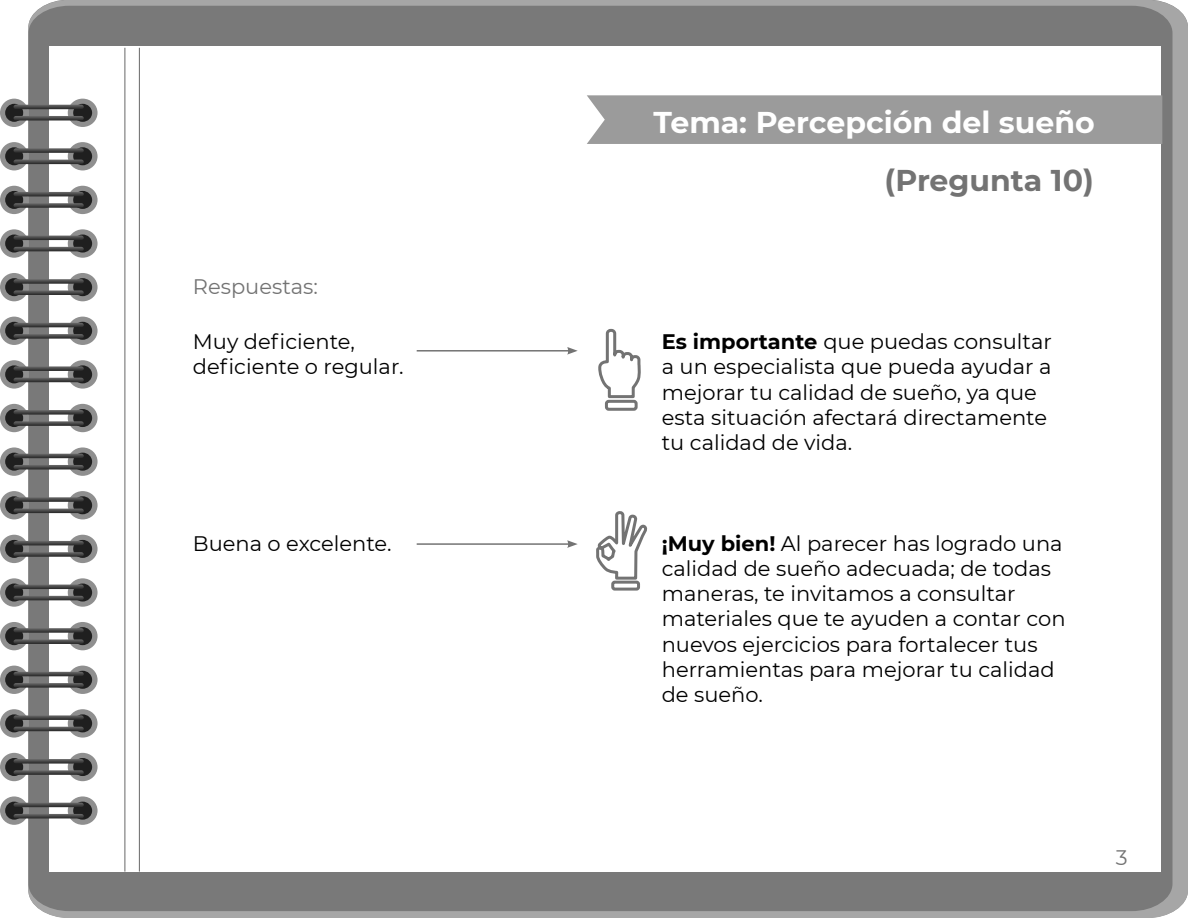
<style>
.page{position:relative;width:1188px;height:918px;background:#fff}
.page>*{position:absolute;margin:0;border:0;box-sizing:border-box;transform-origin:0 0}
.Tema{font:700 30px "Montserrat";color:#fff}
.Tema-2{font:700 30px "Montserrat";color:#737373}
.Texto_gral{font:21px/25.2px "Montserrat";color:#000}
.Texto_gral-2{font:21px "Montserrat";color:#737373}
.s1{font-weight:700}
</style>
<div class="page">
<div style="left:42px;top:0;width:1146px;height:918px;background:#a6a6a6"></div>
<div style="left:28px;top:6px;width:1145px;height:905px;background:#797979"></div>
<div style="left:49px;top:46px;width:1112px;height:826px;background:#fff"></div>
<div style="left:0;top:99px;width:28px;height:28px;background:#8f8f8f;border-radius:50%"></div>
<div style="left:5px;top:104px;width:18px;height:18px;background:#1f1f1f;border-radius:50%"></div>
<div style="left:0;top:142px;width:28px;height:28px;background:#8f8f8f;border-radius:50%"></div>
<div style="left:5px;top:147px;width:18px;height:18px;background:#1f1f1f;border-radius:50%"></div>
<div style="left:0;top:186px;width:28px;height:28px;background:#8f8f8f;border-radius:50%"></div>
<div style="left:5px;top:191px;width:18px;height:18px;background:#1f1f1f;border-radius:50%"></div>
<svg style="left:0;top:229px;width:28px;height:29px"></svg>
<div style="left:5px;top:235px;width:18px;height:18px;background:#1f1f1f;border-radius:50%"></div>
<div style="left:0;top:273px;width:28px;height:28px;background:#8f8f8f;border-radius:50%"></div>
<div style="left:5px;top:278px;width:18px;height:18px;background:#1f1f1f;border-radius:50%"></div>
<div style="left:0;top:317px;width:28px;height:28px;background:#8f8f8f;border-radius:50%"></div>
<div style="left:5px;top:322px;width:18px;height:18px;background:#1f1f1f;border-radius:50%"></div>
<div style="left:0;top:360px;width:28px;height:29px;background:#8f8f8f;border-radius:50%"></div>
<div style="left:5px;top:365px;width:18px;height:18px;background:#1f1f1f;border-radius:50%"></div>
<div style="left:0;top:404px;width:28px;height:28px;background:#8f8f8f;border-radius:50%"></div>
<div style="left:5px;top:409px;width:18px;height:18px;background:#1f1f1f;border-radius:50%"></div>
<svg style="left:0;top:447px;width:28px;height:29px"></svg>
<div style="left:5px;top:453px;width:18px;height:18px;background:#1f1f1f;border-radius:50%"></div>
<div style="left:0;top:491px;width:28px;height:28px;background:#8f8f8f;border-radius:50%"></div>
<div style="left:5px;top:496px;width:18px;height:18px;background:#1f1f1f;border-radius:50%"></div>
<div style="left:0;top:535px;width:28px;height:28px;background:#8f8f8f;border-radius:50%"></div>
<div style="left:5px;top:540px;width:18px;height:18px;background:#1f1f1f;border-radius:50%"></div>
<svg style="left:0;top:578px;width:28px;height:29px"></svg>
<div style="left:5px;top:584px;width:18px;height:18px;background:#1f1f1f;border-radius:50%"></div>
<div style="left:0;top:622px;width:28px;height:28px;background:#8f8f8f;border-radius:50%"></div>
<div style="left:5px;top:627px;width:18px;height:18px;background:#1f1f1f;border-radius:50%"></div>
<div style="left:0;top:666px;width:28px;height:28px;background:#8f8f8f;border-radius:50%"></div>
<div style="left:5px;top:671px;width:18px;height:18px;background:#1f1f1f;border-radius:50%"></div>
<div style="left:0;top:709px;width:28px;height:29px;background:#8f8f8f;border-radius:50%"></div>
<div style="left:5px;top:714px;width:18px;height:18px;background:#1f1f1f;border-radius:50%"></div>
<div style="left:0;top:753px;width:28px;height:28px;background:#8f8f8f;border-radius:50%"></div>
<div style="left:5px;top:758px;width:18px;height:18px;background:#1f1f1f;border-radius:50%"></div>
<svg style="left:0;top:796px;width:28px;height:29px"></svg>
<div style="left:5px;top:802px;width:18px;height:18px;background:#1f1f1f;border-radius:50%"></div>
<div style="left:68px;top:99px;width:30px;height:28px;background:#8f8f8f;border-radius:50%"></div>
<div style="left:73px;top:104px;width:19px;height:18px;background:#1f1f1f;border-radius:50%"></div>
<div style="left:68px;top:142px;width:30px;height:28px;background:#8f8f8f;border-radius:50%"></div>
<div style="left:73px;top:147px;width:19px;height:18px;background:#1f1f1f;border-radius:50%"></div>
<div style="left:68px;top:186px;width:30px;height:28px;background:#8f8f8f;border-radius:50%"></div>
<div style="left:73px;top:191px;width:19px;height:18px;background:#1f1f1f;border-radius:50%"></div>
<svg style="left:68px;top:229px;width:30px;height:29px"></svg>
<div style="left:73px;top:235px;width:19px;height:18px;background:#1f1f1f;border-radius:50%"></div>
<div style="left:68px;top:273px;width:30px;height:28px;background:#8f8f8f;border-radius:50%"></div>
<div style="left:73px;top:278px;width:19px;height:18px;background:#1f1f1f;border-radius:50%"></div>
<div style="left:68px;top:317px;width:30px;height:28px;background:#8f8f8f;border-radius:50%"></div>
<div style="left:73px;top:322px;width:19px;height:18px;background:#1f1f1f;border-radius:50%"></div>
<svg style="left:68px;top:360px;width:30px;height:29px"></svg>
<div style="left:73px;top:365px;width:19px;height:18px;background:#1f1f1f;border-radius:50%"></div>
<div style="left:68px;top:404px;width:30px;height:28px;background:#8f8f8f;border-radius:50%"></div>
<div style="left:73px;top:409px;width:19px;height:18px;background:#1f1f1f;border-radius:50%"></div>
<svg style="left:68px;top:447px;width:30px;height:29px"></svg>
<div style="left:73px;top:453px;width:19px;height:18px;background:#1f1f1f;border-radius:50%"></div>
<div style="left:68px;top:491px;width:30px;height:28px;background:#8f8f8f;border-radius:50%"></div>
<div style="left:73px;top:496px;width:19px;height:18px;background:#1f1f1f;border-radius:50%"></div>
<div style="left:68px;top:535px;width:30px;height:28px;background:#8f8f8f;border-radius:50%"></div>
<div style="left:73px;top:540px;width:19px;height:18px;background:#1f1f1f;border-radius:50%"></div>
<svg style="left:68px;top:578px;width:30px;height:29px"></svg>
<div style="left:73px;top:584px;width:19px;height:18px;background:#1f1f1f;border-radius:50%"></div>
<div style="left:68px;top:622px;width:30px;height:28px;background:#8f8f8f;border-radius:50%"></div>
<div style="left:73px;top:627px;width:19px;height:18px;background:#1f1f1f;border-radius:50%"></div>
<div style="left:68px;top:666px;width:30px;height:28px;background:#8f8f8f;border-radius:50%"></div>
<div style="left:73px;top:671px;width:19px;height:18px;background:#1f1f1f;border-radius:50%"></div>
<svg style="left:68px;top:709px;width:30px;height:29px"></svg>
<div style="left:73px;top:714px;width:19px;height:18px;background:#1f1f1f;border-radius:50%"></div>
<div style="left:68px;top:753px;width:30px;height:28px;background:#8f8f8f;border-radius:50%"></div>
<div style="left:73px;top:758px;width:19px;height:18px;background:#1f1f1f;border-radius:50%"></div>
<svg style="left:68px;top:796px;width:30px;height:29px"></svg>
<div style="left:73px;top:802px;width:19px;height:18px;background:#1f1f1f;border-radius:50%"></div>
<svg style="left:14px;top:105px;width:70px;height:4px"></svg>
<svg style="left:14px;top:116px;width:70px;height:4px"></svg>
<svg style="left:14px;top:148px;width:70px;height:5px"></svg>
<svg style="left:14px;top:160px;width:70px;height:4px"></svg>
<svg style="left:14px;top:192px;width:70px;height:4px"></svg>
<svg style="left:14px;top:203px;width:70px;height:5px"></svg>
<svg style="left:14px;top:236px;width:70px;height:4px"></svg>
<svg style="left:14px;top:247px;width:70px;height:4px"></svg>
<svg style="left:14px;top:279px;width:70px;height:5px"></svg>
<svg style="left:14px;top:290px;width:70px;height:5px"></svg>
<svg style="left:14px;top:323px;width:70px;height:4px"></svg>
<svg style="left:14px;top:334px;width:70px;height:5px"></svg>
<svg style="left:14px;top:366px;width:70px;height:5px"></svg>
<svg style="left:14px;top:378px;width:70px;height:4px"></svg>
<svg style="left:14px;top:410px;width:70px;height:5px"></svg>
<svg style="left:14px;top:421px;width:70px;height:5px"></svg>
<svg style="left:14px;top:454px;width:70px;height:4px"></svg>
<svg style="left:14px;top:465px;width:70px;height:4px"></svg>
<svg style="left:14px;top:497px;width:70px;height:5px"></svg>
<svg style="left:14px;top:509px;width:70px;height:4px"></svg>
<svg style="left:14px;top:541px;width:70px;height:4px"></svg>
<svg style="left:14px;top:552px;width:70px;height:5px"></svg>
<svg style="left:14px;top:585px;width:70px;height:4px"></svg>
<svg style="left:14px;top:596px;width:70px;height:4px"></svg>
<svg style="left:14px;top:628px;width:70px;height:5px"></svg>
<svg style="left:14px;top:639px;width:70px;height:5px"></svg>
<svg style="left:14px;top:672px;width:70px;height:4px"></svg>
<svg style="left:14px;top:683px;width:70px;height:5px"></svg>
<svg style="left:14px;top:715px;width:70px;height:5px"></svg>
<svg style="left:14px;top:727px;width:70px;height:4px"></svg>
<svg style="left:14px;top:759px;width:70px;height:5px"></svg>
<svg style="left:14px;top:770px;width:70px;height:5px"></svg>
<svg style="left:14px;top:803px;width:70px;height:4px"></svg>
<svg style="left:14px;top:814px;width:70px;height:4px"></svg>
<hr style="left:124px;top:48px;width:1px;height:824px;background:#686868">
<hr style="left:139px;top:48px;width:1px;height:824px;background:#686868">
<div style="left:587px;top:95px;width:575px;height:49px;background:#9b9b9b"></div>
<svg style="left:598px;top:328px;width:43px;height:83px"></svg>
<svg style="left:596px;top:512px;width:52px;height:79px"></svg>
<hr style="left:417px;top:350px;width:153px;height:2px;background:#737373">
<svg style="left:567px;top:347px;width:11px;height:8px"></svg>
<hr style="left:417px;top:543px;width:153px;height:2px;background:#737373">
<svg style="left:567px;top:540px;width:11px;height:8px"></svg>
<p class="Texto_gral-2" style="left:193px;top:272px;width:127px">Respuestas:</p>
<p class="Texto_gral" style="left:193px;top:328px;width:212px">Muy deficiente, deficiente o regular.</p>
<p class="Texto_gral" style="left:193px;top:530px;width:200px">Buena o excelente.</p>
<p class="Tema" style="left:654px;top:101px;width:443px">Tema: Percepción del sueño</p>
<p class="Tema-2" style="left:885px;top:159px;width:211px">(Pregunta 10)</p>
<p class="Texto_gral" style="left:662px;top:328px;width:392px"><span class="s1">Es importante</span> que puedas consultar a un especialista que pueda ayudar a mejorar tu calidad de sueño, ya que esta situación afectará directamente tu calidad de vida.</p>
<p class="Texto_gral" style="left:662px;top:530px;width:405px"><span class="s1">¡Muy bien!</span> Al parecer has logrado una calidad de sueño adecuada; de todas maneras, te invitamos a consultar materiales que te ayuden a contar con nuevos ejercicios para fortalecer tus herramientas para mejorar tu calidad de sueño.</p>
<p class="Texto_gral-2" style="left:1116px;top:843px;width:13px">3</p>
</div>
